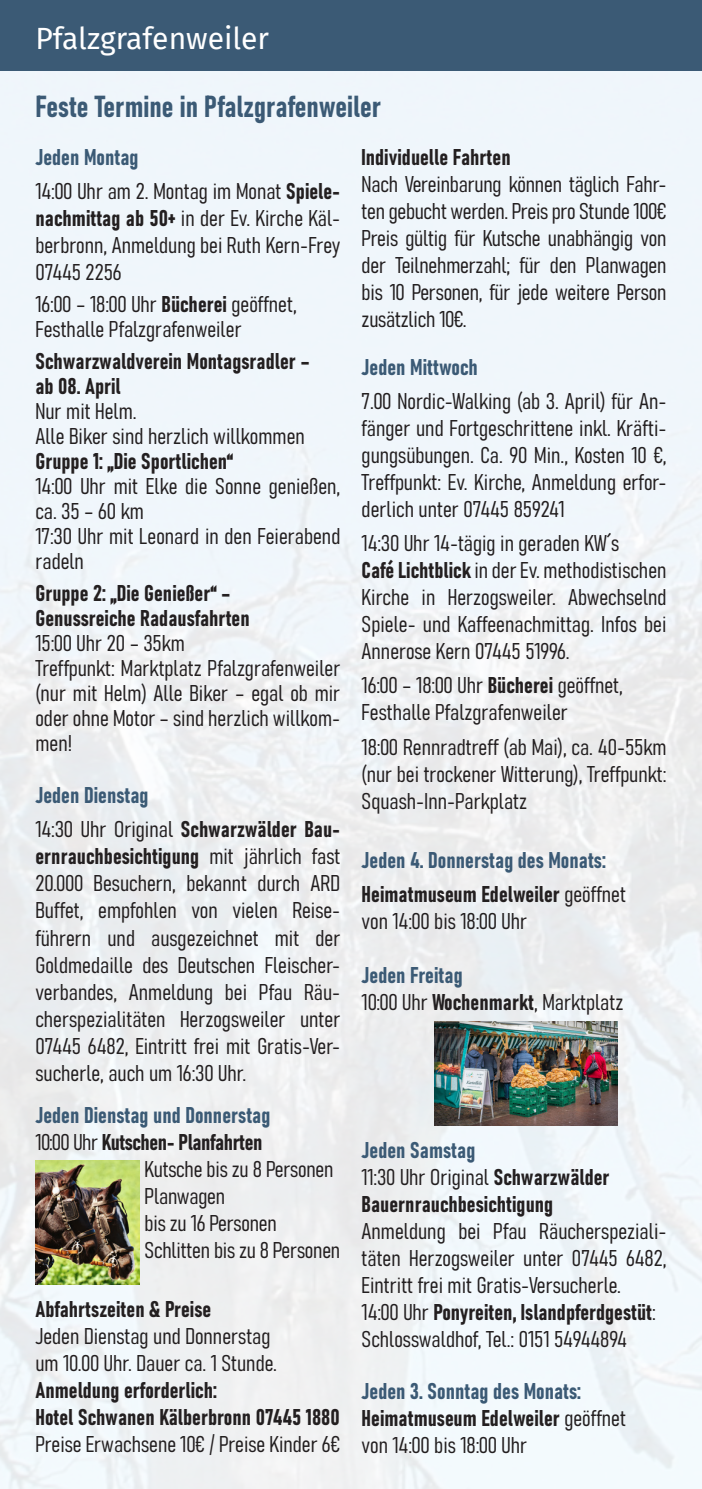
<style>
.page{position:relative;width:702px;height:1489px;background:#fff}
.page>*{position:absolute;margin:0;border:0;box-sizing:border-box;transform-origin:0 0}
.Headline_Blau{font:30px "Bahnschrift";color:#3b5a75}
.t1{font:30px "Fira Sans";color:#fff}
.t2{font:22.5px/27px "Bahnschrift";color:#231f20;text-align:justify}
.Underline_Blau{font:22.5px "Bahnschrift";color:#3b5a75}
.t3{font:22.5px "Bahnschrift";letter-spacing:-.02em;color:#231f20}
</style>
<div class="page">
<img style="left:0;top:71px;width:702px;height:1417px">
<div style="left:0;top:0;width:702px;height:71px;background:#3b5a75"></div>
<img style="left:35px;top:1160px;width:105px;height:124px">
<img style="left:434px;top:1020px;width:183px;height:105px">
<p class="t1" style="left:35px;top:16px;width:235px">Pfalzgrafenweiler</p>
<p class="Headline_Blau" style="left:35px;top:84px;width:347px">Feste Termine in Pfalzgrafenweiler</p>
<p class="Underline_Blau" style="left:35px;top:140px;width:105px">Jeden Montag</p>
<p class="t2" style="left:35px;top:176px;width:306px">14:00 Uhr am 2. Montag im Monat Spiele&shy;nachmittag ab 50+ in der Ev. Kirche Käl&shy;berbronn, Anmeldung bei Ruth Kern-Frey 07445 2256</p>
<p class="t2" style="left:35px;top:289px;width:263px">16:00 – 18:00 Uhr Bücherei geöffnet,</p>
<p class="t2" style="left:35px;top:314px;width:208px">Festhalle Pfalzgrafenweiler</p>
<p class="t2" style="left:35px;top:346px;width:276px">Schwarzwaldverein Montagsradler –</p>
<p class="t2" style="left:35px;top:371px;width:87px">ab 08. April</p>
<p class="t2" style="left:35px;top:396px;width:103px">Nur mit Helm.</p>
<p class="t2" style="left:35px;top:421px;width:271px">Alle Biker sind herzlich willkommen</p>
<p class="t2" style="left:35px;top:446px;width:199px">Gruppe 1: „Die Sportlichen“</p>
<p class="t2" style="left:35px;top:472px;width:306px;line-height:25px">14:00 Uhr mit Elke die Sonne genießen, ca. 35 – 60 km</p>
<p class="t2" style="left:35px;top:522px;width:306px;line-height:25px">17:30 Uhr mit Leonard in den Feierabend radeln</p>
<p class="t2" style="left:35px;top:578px;width:197px">Gruppe 2: „Die Genießer“ –</p>
<p class="t2" style="left:35px;top:603px;width:216px">Genussreiche Radausfahrten</p>
<p class="t2" style="left:35px;top:628px;width:151px">15:00 Uhr 20 – 35km</p>
<p class="t2" style="left:35px;top:654px;width:306px;line-height:25px">Treffpunkt: Marktplatz Pfalzgrafenweiler (nur mit Helm) Alle Biker – egal ob mir oder ohne Motor – sind herzlich willkom&shy;men!</p>
<p class="Underline_Blau" style="left:35px;top:778px;width:115px">Jeden Dienstag</p>
<p class="t2" style="left:35px;top:814px;width:306px">14:30 Uhr Original Schwarzwälder Bau&shy;ernrauchbesichtigung mit jährlich fast 20.000 Besuchern, bekannt durch ARD Buffet, empfohlen von vielen Reise&shy;führern und ausgezeichnet mit der Goldmedaille des Deutschen Fleischer&shy;verbandes, Anmeldung bei Pfau Räu&shy;cherspezialitäten Herzogsweiler unter 07445 6482, Eintritt frei mit Gratis-Ver&shy;sucherle, auch um 16:30 Uhr.</p>
<p class="Underline_Blau" style="left:35px;top:1097px;width:236px">Jeden Dienstag und Donnerstag</p>
<p class="t3" style="left:35px;top:1124px;width:228px">10:00 Uhr Kutschen- Planfahrten</p>
<p class="t2" style="left:145px;top:1153px;width:190px">Kutsche bis zu 8 Personen</p>
<p class="t2" style="left:145px;top:1180px;width:82px">Planwagen</p>
<p class="t2" style="left:145px;top:1207px;width:134px">bis zu 16 Personen</p>
<p class="t2" style="left:145px;top:1234px;width:197px">Schlitten bis zu 8 Personen</p>
<p class="t2" style="left:35px;top:1293px;width:177px">Abfahrtszeiten &amp; Preise</p>
<p class="t2" style="left:35px;top:1320px;width:236px">Jeden Dienstag und Donnerstag</p>
<p class="t2" style="left:35px;top:1347px;width:243px">um 10.00 Uhr. Dauer ca. 1 Stunde.</p>
<p class="t2" style="left:35px;top:1374px;width:183px">Anmeldung erforderlich:</p>
<p class="t2" style="left:35px;top:1401px;width:306px">Hotel Schwanen Kälberbronn 07445 1880</p>
<p class="t2" style="left:35px;top:1428px;width:306px">Preise Erwachsene 10€ / Preise Kinder 6€</p>
<p class="t2" style="left:361px;top:142px;width:151px">Individuelle Fahrten</p>
<p class="t2" style="left:361px;top:169px;width:306px">Nach Vereinbarung können täglich Fahr&shy;ten gebucht werden. Preis pro Stunde 100€ Preis gültig für Kutsche unabhängig von der Teilnehmerzahl; für den Planwagen bis 10 Personen, für jede weitere Person zusätzlich 10€.</p>
<p class="Underline_Blau" style="left:361px;top:350px;width:118px">Jeden Mittwoch</p>
<p class="t2" style="left:361px;top:386px;width:306px">7.00 Nordic-Walking (ab 3. April) für An&shy;fänger und Fortgeschrittene inkl. Kräfti&shy;gungsübungen. Ca. 90 Min., Kosten 10 €, Treffpunkt: Ev. Kirche, Anmeldung erfor&shy;derlich unter 07445 859241</p>
<p class="t2" style="left:361px;top:528px;width:259px">14:30 Uhr 14-tägig in geraden KW´s</p>
<p class="t2" style="left:361px;top:555px;width:306px">Café Lichtblick in der Ev. methodistischen Kirche in Herzogsweiler. Abwechselnd Spiele- und Kaffeenachmittag. Infos bei Annerose Kern 07445 51996.</p>
<p class="t2" style="left:361px;top:670px;width:263px">16:00 – 18:00 Uhr Bücherei geöffnet,</p>
<p class="t2" style="left:361px;top:697px;width:208px">Festhalle Pfalzgrafenweiler</p>
<p class="t2" style="left:361px;top:731px;width:306px">18:00 Rennradtreff (ab Mai), ca. 40-55km (nur bei trockener Witterung), Treffpunkt:<br>Squash-Inn-Parkplatz</p>
<p class="Underline_Blau" style="left:361px;top:842px;width:246px">Jeden 4. Donnerstag des Monats:</p>
<p class="t2" style="left:361px;top:878px;width:266px">Heimatmuseum Edelweiler geöffnet</p>
<p class="t2" style="left:361px;top:905px;width:167px">von 14:00 bis 18:00 Uhr</p>
<p class="Underline_Blau" style="left:361px;top:957px;width:103px">Jeden Freitag</p>
<p class="t2" style="left:361px;top:986px;width:263px">10:00 Uhr Wochenmarkt, Marktplatz</p>
<p class="Underline_Blau" style="left:361px;top:1132px;width:115px">Jeden Samstag</p>
<p class="t2" style="left:361px;top:1161px;width:249px">11:30 Uhr Original Schwarzwälder</p>
<p class="t2" style="left:361px;top:1188px;width:193px">Bauernrauchbesichtigung</p>
<p class="t2" style="left:361px;top:1215px;width:306px">Anmeldung bei Pfau Räucherspeziali&shy;täten Herzogsweiler unter 07445 6482, Eintritt frei mit Gratis-Versucherle.</p>
<p class="t2" style="left:361px;top:1296px;width:296px">14:00 Uhr Ponyreiten, Islandpferdgestüt:</p>
<p class="t2" style="left:361px;top:1323px;width:267px">Schlosswaldhof, Tel.: 0151 54944894</p>
<p class="Underline_Blau" style="left:361px;top:1373px;width:221px">Jeden 3. Sonntag des Monats:</p>
<p class="t2" style="left:361px;top:1402px;width:266px">Heimatmuseum Edelweiler geöffnet</p>
<p class="t2" style="left:361px;top:1429px;width:167px">von 14:00 bis 18:00 Uhr</p>
</div>
